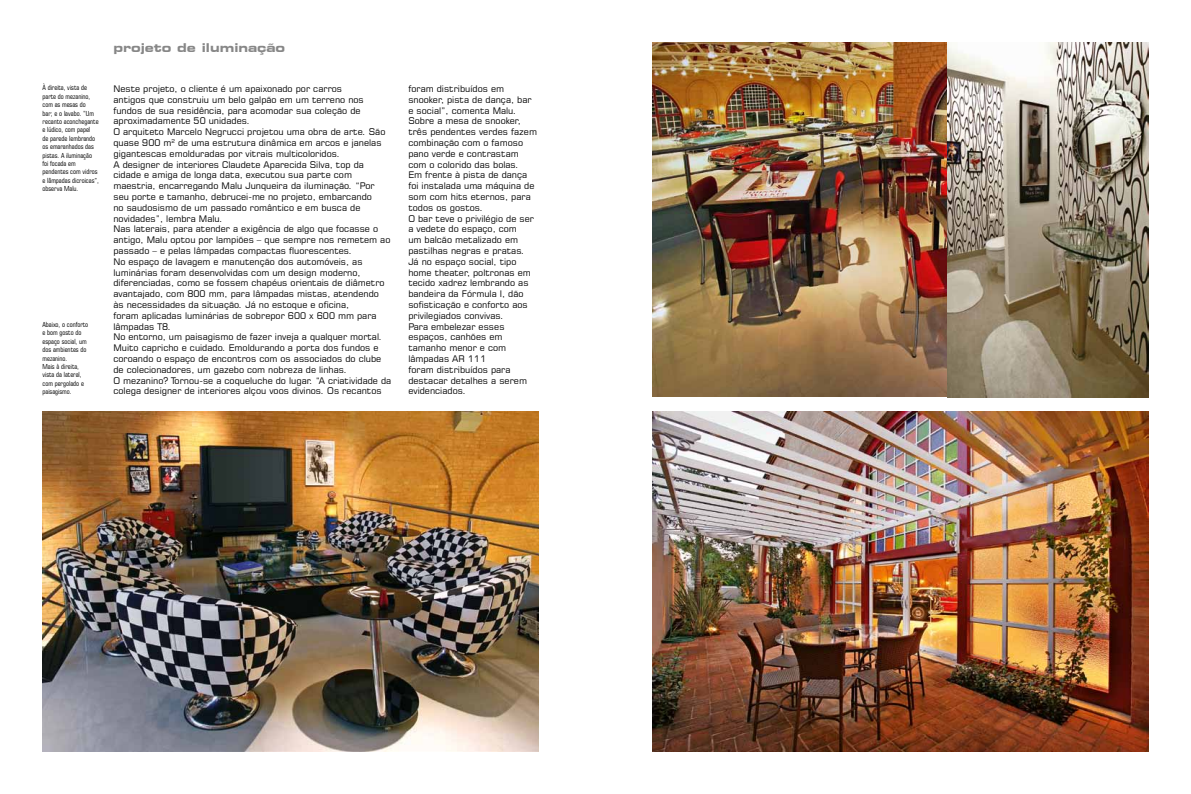
<style>
.page{position:relative;width:1191px;height:794px;background:#fff}
.page>*{position:absolute;margin:0;border:0;box-sizing:border-box;transform-origin:0 0}
.t1{font:700 expanded 12px "Square 721 BT";color:#878787}
.t2{font:9px/10.8px "Square 721 BT";color:#000}
.t3{font:condensed 7px/8.4px "Square 721 BT";color:#000}
</style>
<div class="page">
<img style="left:652px;top:411px;width:496px;height:340px">
<img style="left:652px;top:43px;width:496px;height:354px">
<img style="left:43px;top:411px;width:496px;height:340px">
<p class="t3" style="left:43px;top:84px;width:58px">À direita, vista de parte do mezanino, com as mesas do<br>bar; e o lavabo. “Um recanto aconchegante e lúdico, com papel<br>de parede lembrando os emaranhados das pistas. A iluminação foi focada em pendentes com vidros e lâmpadas dicroicas”, observa Malu.</p>
<p class="t3" style="left:43px;top:320px;width:47px">Abaixo, o conforto e bom gosto do espaço social, um dos ambientes do mezanino.<br>Mais à direita, vista da lateral, com pergolado e paisagismo.</p>
<h1 class="t1" style="left:113px;top:40px;width:173px">projeto de iluminação</h1>
<p class="t2" style="left:113px;top:83px;width:279px">Neste projeto, o cliente é um apaixonado por carros<br>antigos que construiu um belo galpão em um terreno nos fundos de sua residência, para acomodar sua coleção de aproximadamente 50 unidades.<br>O arquiteto Marcelo Negrucci projetou uma obra de arte. São quase 900 m<sup>2</sup> de uma estrutura dinâmica em arcos e janelas gigantescas emolduradas por vitrais multicoloridos.<br>A designer de interiores Claudete Aparecida Silva, top da cidade e amiga de longa data, executou sua parte com maestria, encarregando Malu Junqueira da iluminação. “Por seu porte e tamanho, debrucei-me no projeto, embarcando<br>no saudosismo de um passado romântico e em busca de novidades”, lembra Malu.<br>Nas laterais, para atender a exigência de algo que focasse o antigo, Malu optou por lampiões – que sempre nos remetem ao passado – e pelas lâmpadas compactas fluorescentes.<br>No espaço de lavagem e manutenção dos automóveis, as luminárias foram desenvolvidas com um design moderno, diferenciadas, como se fossem chapéus orientais de diâmetro avantajado, com 800 mm, para lâmpadas mistas, atendendo às necessidades da situação. Já no estoque e oficina,<br>foram aplicadas luminárias de sobrepor 600 x 600 mm para lâmpadas T8.<br>No entorno, um paisagismo de fazer inveja a qualquer mortal.<br>Muito capricho e cuidado. Emoldurando a porta dos fundos e coroando o espaço de encontros com os associados do clube de colecionadores, um gazebo com nobreza de linhas.<br>O mezanino? Tornou-se a coqueluche do lugar. “A criatividade da colega designer de interiores alçou voos divinos. Os recantos</p>
<p class="t2" style="left:408px;top:83px;width:130px">foram distribuídos em snooker, pista de dança, bar e social”, comenta Malu.<br>Sobre a mesa de snooker, três pendentes verdes fazem combinação com o famoso pano verde e contrastam com o colorido das bolas.<br>Em frente à pista de dança foi instalada uma máquina de som com hits eternos, para todos os gostos.<br>O bar teve o privilégio de ser a vedete do espaço, com<br>um balcão metalizado em pastilhas negras e pratas.<br>Já no espaço social, tipo home theater, poltronas em tecido xadrez lembrando as bandeira da Fórmula I, dão sofisticação e conforto aos privilegiados convivas.<br>Para embelezar esses espaços, canhões em tamanho menor e com lâmpadas AR 111<br>foram distribuídos para destacar detalhes a serem evidenciados.</p>
</div>
